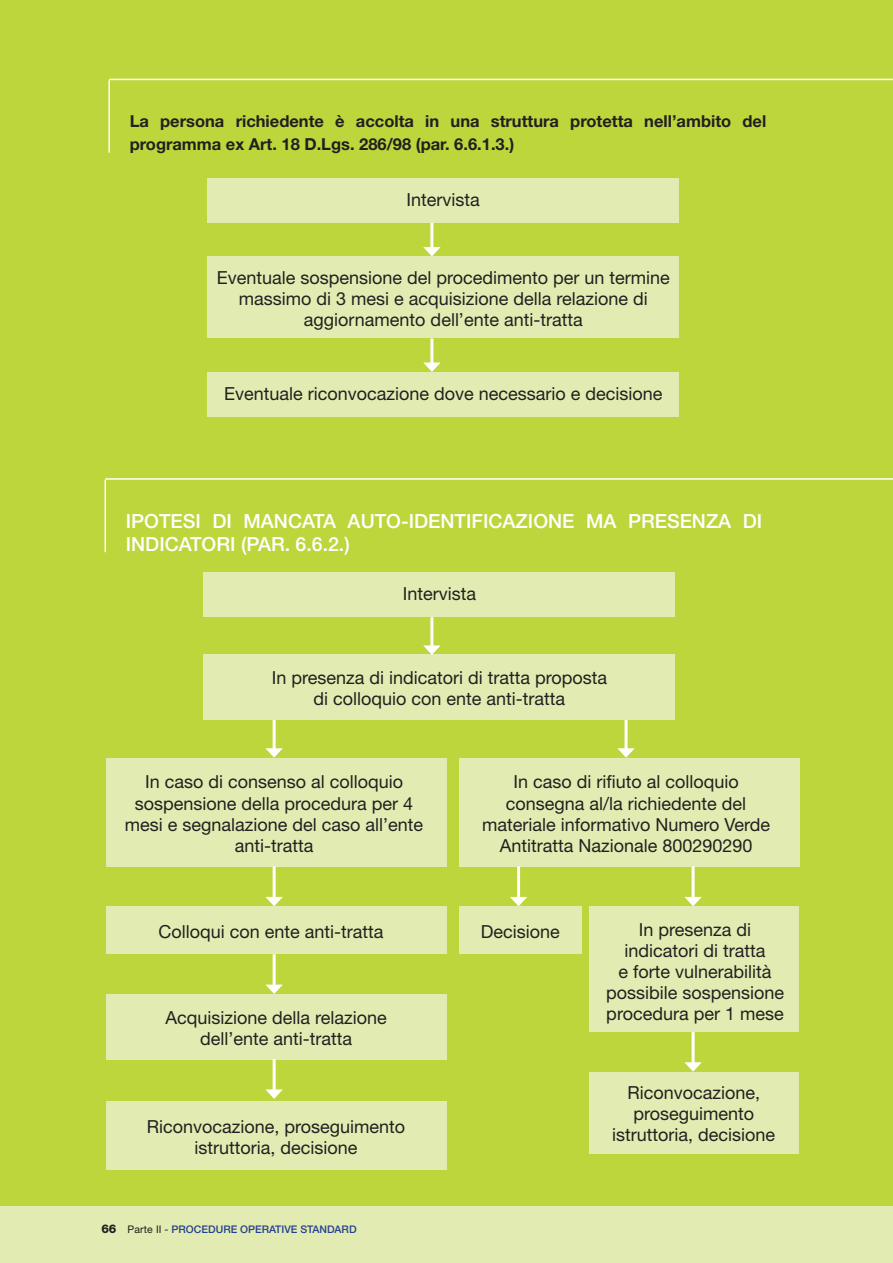
<style>
.page{position:relative;width:893px;height:1263px;background:#fff}
.page>*{position:absolute;margin:0;border:0;box-sizing:border-box;transform-origin:0 0}
.t1{font:500 19.5px/22.5px "Helvetica Neue";color:#fff}
.t2{font:18px/21.1px "Helvetica Neue";color:#231f20;text-align:center}
.t3{font:700 16.5px/22.5px "Helvetica Neue";color:#231f20}
.t4{font:800 12px "Helvetica Neue";color:#231f20}
.t5{font:500 10.5px "Helvetica Neue";color:#253f8e}
.s1{font-weight:400;color:#231f20}
</style>
<div class="page">
<div style="left:0;top:1205px;width:893px;height:58px;background:#e2ecb2"></div>
<div style="left:0;top:0;width:893px;height:1205px;background:#bdd63c"></div>
<div style="left:207px;top:178px;width:472px;height:45px;background:#e2ecb2"></div>
<div style="left:207px;top:256px;width:472px;height:82px;background:#e2ecb2"></div>
<div style="left:207px;top:373px;width:472px;height:44px;background:#e2ecb2"></div>
<hr style="left:108px;top:80px;width:2px;height:73px;background:#fff">
<hr style="left:109px;top:79px;width:784px;height:1px;background:#fff">
<div style="left:203px;top:572px;width:472px;height:45px;background:#e2ecb2"></div>
<div style="left:106px;top:758px;width:340px;height:108px;background:#e2ecb2"></div>
<div style="left:106px;top:906px;width:340px;height:48px;background:#e2ecb2"></div>
<div style="left:106px;top:994px;width:340px;height:65px;background:#e2ecb2"></div>
<div style="left:106px;top:1101px;width:340px;height:68px;background:#e2ecb2"></div>
<div style="left:590px;top:1072px;width:209px;height:81px;background:#e2ecb2"></div>
<div style="left:459px;top:758px;width:340px;height:108px;background:#e2ecb2"></div>
<div style="left:459px;top:906px;width:122px;height:48px;background:#e2ecb2"></div>
<div style="left:203px;top:655px;width:472px;height:65px;background:#e2ecb2"></div>
<hr style="left:105px;top:480px;width:1px;height:72px;background:#fff">
<hr style="left:105px;top:478px;width:788px;height:2px;background:#fff">
<div style="left:590px;top:906px;width:209px;height:126px;background:#e2ecb2"></div>
<hr style="left:430px;top:223px;width:3px;height:27px;background:#fff">
<svg style="left:423px;top:247px;width:18px;height:9px"></svg>
<hr style="left:430px;top:338px;width:3px;height:27px;background:#fff">
<svg style="left:423px;top:363px;width:17px;height:9px"></svg>
<hr style="left:430px;top:617px;width:3px;height:31px;background:#fff">
<svg style="left:423px;top:645px;width:18px;height:10px"></svg>
<hr style="left:273px;top:720px;width:3px;height:31px;background:#fff">
<svg style="left:265px;top:748px;width:18px;height:10px"></svg>
<hr style="left:273px;top:866px;width:3px;height:34px;background:#fff">
<svg style="left:265px;top:897px;width:18px;height:9px"></svg>
<hr style="left:273px;top:954px;width:3px;height:33px;background:#fff">
<svg style="left:266px;top:985px;width:17px;height:9px"></svg>
<hr style="left:273px;top:1059px;width:3px;height:33px;background:#fff">
<svg style="left:265px;top:1089px;width:18px;height:10px"></svg>
<hr style="left:625px;top:720px;width:3px;height:31px;background:#fff">
<svg style="left:617px;top:748px;width:18px;height:10px"></svg>
<hr style="left:692px;top:866px;width:3px;height:34px;background:#fff">
<svg style="left:684px;top:897px;width:18px;height:9px"></svg>
<hr style="left:692px;top:1032px;width:3px;height:33px;background:#fff">
<svg style="left:684px;top:1062px;width:18px;height:10px"></svg>
<hr style="left:517px;top:866px;width:3px;height:34px;background:#fff">
<svg style="left:510px;top:897px;width:17px;height:9px"></svg>
<p class="t3" style="left:130px;top:110px;width:638px">La persona richiedente è accolta in una struttura protetta nell’ambito del programma ex Art. 18 D.Lgs. 286/98 (par. 6.6.1.3.)</p>
<p class="t2" style="left:407px;top:189px;width:75px">Intervista</p>
<p class="t2" style="left:217px;top:267px;width:455px">Eventuale sospensione del procedimento per un termine massimo di 3 mesi e acquisizione della relazione di aggiornamento dell’ente anti-tratta</p>
<p class="t2" style="left:224px;top:383px;width:440px">Eventuale riconvocazione dove necessario e decisione</p>
<p class="t1" style="left:126px;top:510px;width:638px">IPOTESI DI MANCATA AUTO-IDENTIFICAZIONE MA PRESENZA DI<br>INDICATORI (PAR. 6.6.2.)</p>
<p class="t2" style="left:403px;top:583px;width:75px">Intervista</p>
<p class="t2" style="left:272px;top:667px;width:337px">In presenza di indicatori di tratta proposta di colloquio con ente anti-tratta</p>
<p class="t2" style="left:125px;top:771px;width:300px">In caso di consenso al colloquio sospensione della procedura per 4 mesi e segnalazione del caso all’ente anti-tratta</p>
<p class="t2" style="left:482px;top:771px;width:290px">In caso di rifiuto al colloquio consegna al/la richiedente del materiale informativo Numero Verde Antitratta Nazionale 800290290</p>
<p class="t2" style="left:158px;top:920px;width:227px">Colloqui con ente anti-tratta</p>
<p class="t2" style="left:481px;top:920px;width:81px">Decisione</p>
<p class="t2" style="left:165px;top:1006px;width:223px">Acquisizione della relazione dell’ente anti-tratta</p>
<p class="t2" style="left:147px;top:1116px;width:260px">Riconvocazione, proseguimento istruttoria, decisione</p>
<p class="t4" style="left:101px;top:1221px;width:17px">66</p>
<p class="t5" style="left:128px;top:1223px;width:188px"><span class="s1">Parte II -</span> ROCEDURE PERATIVE STANDARD</p>
<p class="t5" style="left:172px;top:1223px;width:9px">PROCEDURE</p>
<p class="t5" style="left:240px;top:1223px;width:8px">OPERATIVE</p>
<p class="t5" style="left:312px;top:1223px;width:46px">ANDARD</p>
<p class="t2" style="left:606px;top:918px;width:180px">In presenza di indicatori di tratta<br>e forte vulnerabilità possibile sospensione procedura per 1 mese</p>
<p class="t2" style="left:612px;top:1082px;width:165px">Riconvocazione, proseguimento istruttoria, decisione</p>
</div>
